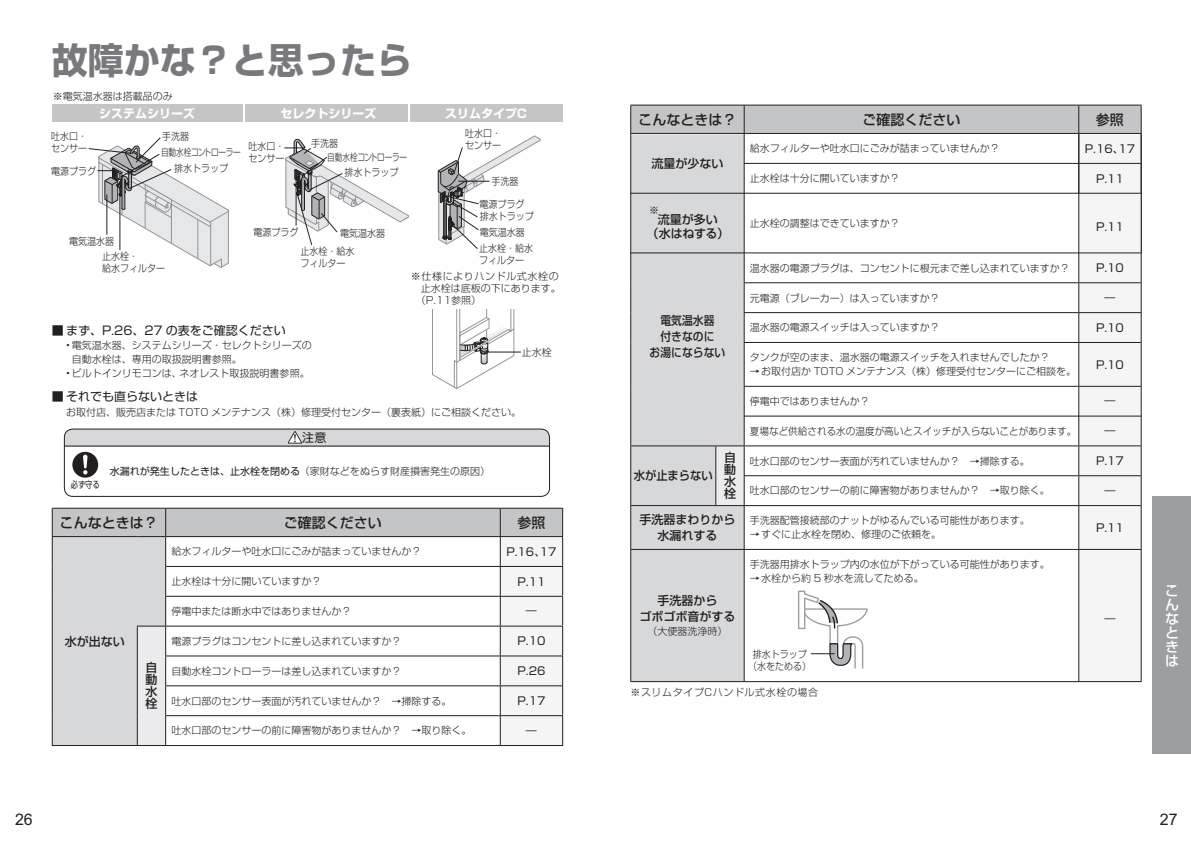
<style>
.page{position:relative;width:1191px;height:842px;background:#fff}
.page>*{position:absolute;margin:0;border:0;box-sizing:border-box;transform-origin:0 0}
.t1{font:36px "Shin Go Pro Bold 90 pv RKSJ H";color:#78797c}
.t2{font:16px "Arial";color:#231f20}
.t3{font:14px "Shin Go Pro Medium 90 pv RKSJ H";color:#231f20}
.t4{font:14px "Shin Go Pro Medium 90 pv RKSJ H";color:#fff}
.t5{font:12px/16px "Shin Go Pro Medium 90 pv RKSJ H";color:#231f20;text-align:center}
.t6{font:12px "Shin Go Pro Regular 90 pv RKSJ H";color:#231f20}
.t7{font:12px "Shin Go Pro Bold 90 pv RKSJ H";color:#fff}
.t8{font:12px/16px "Shin Go Pro Medium 90 pv RKSJ H";color:#231f20;text-align:center;scale:.9 1}
.t9{font:12px "Shin Go Pro Medium 90 pv RKSJ H";color:#231f20;scale:.94 1}
.t10{font:11px "Shin Go Pro Regular 90 pv RKSJ H";color:#231f20}
.t11{font:10px/14px "Shin Go Pro Light 90 pv RKSJ H";color:#231f20}
.t12{font:10px/12px "Shin Go Pro Light 90 pv RKSJ H";color:#231f20;scale:.9 1}
.t13{font:10px "Shin Go Pro Regular 90 pv RKSJ H";color:#231f20}
.t14{font:10px "Shin Go Pro Light 90 pv RKSJ H";color:#231f20;scale:.96 1}
.t15{font:10px "Shin Go Pro Light 90 pv RKSJ H";letter-spacing:.06em;color:#231f20}
.t16{font:10px "Shin Go Pro Light 90 pv RKSJ H";letter-spacing:-.03em;color:#231f20;scale:.77 1}
.t17{font:9px "Shin Go Pro Regular 90 pv RKSJ H";color:#231f20;scale:.8 1}
.s1{font-family:"Shin Go Pro Light 90 pv RKSJ H"}
</style>
<div class="page">
<svg style="left:432px;top:309px;width:82px;height:80px"></svg>
<div style="left:64px;top:429px;width:486px;height:68px;border:1px solid #231f20;border-radius:9px"></div>
<svg style="left:64px;top:429px;width:485px;height:17px"></svg>
<div style="left:72px;top:452px;width:26px;height:26px;background:#231f20;border-radius:50%"></div>
<svg style="left:83px;top:455px;width:4px;height:19px"></svg>
<svg style="left:284px;top:138px;width:125px;height:107px"></svg>
<svg style="left:88px;top:137px;width:141px;height:131px"></svg>
<hr style="left:500px;top:745px;width:63px;height:1px;background:#231f20">
<hr style="left:137px;top:745px;width:363px;height:1px;background:#231f20">
<hr style="left:52px;top:745px;width:85px;height:1px;background:#231f20">
<svg style="left:52px;top:508px;width:511px;height:237px"></svg>
<hr style="left:52px;top:508px;width:86px;height:1px;background:#231f20">
<svg style="left:437px;top:104px;width:103px;height:145px"></svg>
<div style="left:52px;top:105px;width:191px;height:17px;background:#c4c5c7"></div>
<div style="left:245px;top:105px;width:162px;height:17px;background:#c4c5c7"></div>
<div style="left:410px;top:105px;width:152px;height:17px;background:#c4c5c7"></div>
<hr style="left:120px;top:195px;width:1px;height:55px;background:#231f20">
<hr style="left:107px;top:194px;width:1px;height:41px;background:#231f20">
<div style="left:1152px;top:496px;width:39px;height:258px;background:#9c9ea1"></div>
<svg style="left:630px;top:105px;width:511px;height:577px"></svg>
<hr style="left:488px;top:352px;width:33px;height:1px;background:#231f20">
<h1 class="t1" style="left:52px;top:47px;width:361px">故障かな？と思ったら</h1>
<p class="t11" style="left:53px;top:90px;width:121px">※電気温水器は搭載品のみ</p>
<p class="t7" style="left:99px;top:109px;width:97px">システムシリーズ</p>
<p class="t7" style="left:280px;top:109px;width:97px">セレクトシリーズ</p>
<p class="t7" style="left:445px;top:109px;width:83px">スリムタイプC</p>
<p class="t12" style="left:51px;top:132px;width:41px">吐水口・センサー</p>
<p class="t12" style="left:248px;top:142px;width:41px">吐水口・センサー</p>
<p class="t12" style="left:162px;top:132px;width:31px">手洗器</p>
<p class="t12" style="left:311px;top:139px;width:31px">手洗器</p>
<p class="t16" style="left:161px;top:149px;width:105px">自動水栓コントローラー</p>
<p class="t16" style="left:327px;top:153px;width:105px">自動水栓コントローラー</p>
<p class="t12" style="left:174px;top:164px;width:61px">排水トラップ</p>
<p class="t12" style="left:344px;top:168px;width:61px">排水トラップ</p>
<p class="t12" style="left:51px;top:166px;width:51px">電源プラグ</p>
<p class="t12" style="left:465px;top:129px;width:41px">吐水口・センサー</p>
<p class="t12" style="left:491px;top:176px;width:31px">手洗器</p>
<p class="t12" style="left:253px;top:228px;width:51px">電源プラグ</p>
<p class="t12" style="left:340px;top:228px;width:51px">電気温水器</p>
<p class="t12" style="left:69px;top:236px;width:51px">電気温水器</p>
<p class="t12" style="left:102px;top:252px;width:71px">止水栓・<br>給水フィルター</p>
<p class="t12" style="left:300px;top:247px;width:61px">止水栓・給水フィルター</p>
<p class="t12" style="left:479px;top:199px;width:62px;line-height:12.4px">電源プラグ排水トラップ</p>
<p class="t12" style="left:479px;top:225px;width:61px;line-height:16.5px">電気温水器止水栓・給水</p>
<p class="t12" style="left:479px;top:256px;width:51px">フィルター</p>
<p class="t15" style="left:411px;top:272px;width:149px">※仕様によりハンドル式水栓の</p>
<p class="t11" style="left:421px;top:282px;width:142px">止水栓は底板の下にあります。</p>
<p class="t11" style="left:416px;top:294px;width:67px">（P.11参照）</p>
<p class="t6" style="left:52px;top:325px;width:235px">■ まず、P.26、27 の表をご確認ください</p>
<p class="t11" style="left:72px;top:339px;width:241px;text-indent:-6px">• 電気温水器、システムシリーズ・セレクトシリーズの自動水栓は、専用の取扱説明書参照。</p>
<p class="t11" style="left:66px;top:367px;width:245px">• ビルトインリモコンは、ネオレスト取扱説明書参照。</p>
<p class="t6" style="left:52px;top:392px;width:148px">■ それでも直らないときは</p>
<p class="t11" style="left:66px;top:406px;width:457px">お取付店、販売店または TOTO メンテナンス（株）修理受付センター（裏表紙）にご相談ください。</p>
<p class="t11" style="left:522px;top:346px;width:31px">止水栓</p>
<p class="t6" style="left:302px;top:433px;width:25px">注意</p>
<p class="t17" style="left:71px;top:482px;width:37px">必ず守る</p>
<p class="t13" style="left:110px;top:467px;width:381px">水漏れが発生したときは、止水栓を閉める<span class="s1">（家財などをぬらす財産損害発生の原因）</span></p>
<h3 class="t3" style="left:60px;top:517px;width:99px">こんなときは？</h3>
<h3 class="t3" style="left:284px;top:517px;width:99px">ご確認ください</h3>
<h3 class="t3" style="left:517px;top:517px;width:29px">参照</h3>
<p class="t5" style="left:65px;top:635px;width:61px">水が出ない</p>
<p class="t5" style="left:145px;top:661px;width:13px">自</p>
<p class="t5" style="left:145px;top:673px;width:13px">動</p>
<p class="t5" style="left:145px;top:685px;width:13px">水</p>
<p class="t5" style="left:145px;top:697px;width:13px">栓</p>
<p class="t11" style="left:171px;top:546px;width:252px">給水フィルターや吐水口にごみが詰まっていませんか？</p>
<p class="t10" style="left:506px;top:547px;width:52px">P.16、17</p>
<p class="t11" style="left:171px;top:576px;width:152px">止水栓は十分に開いていますか？</p>
<p class="t10" style="left:517px;top:577px;width:29px">P.11</p>
<p class="t11" style="left:171px;top:606px;width:182px">停電中または断水中ではありませんか？</p>
<p class="t10" style="left:526px;top:607px;width:12px">―</p>
<p class="t11" style="left:171px;top:635px;width:232px">電源プラグはコンセントに差し込まれていますか？</p>
<p class="t10" style="left:517px;top:637px;width:29px">P.10</p>
<p class="t11" style="left:171px;top:665px;width:232px">自動水栓コントローラーは差し込まれていますか？</p>
<p class="t10" style="left:517px;top:667px;width:29px">P.26</p>
<p class="t11" style="left:171px;top:695px;width:282px">吐水口部のセンサー表面が汚れていませんか？　→掃除する。</p>
<p class="t10" style="left:517px;top:697px;width:29px">P.17</p>
<p class="t11" style="left:171px;top:725px;width:302px">吐水口部のセンサーの前に障害物がありませんか？　→取り除く。</p>
<p class="t10" style="left:526px;top:726px;width:12px">―</p>
<h2 class="t2" style="left:15px;top:810px;width:19px">26</h2>
<h3 class="t3" style="left:638px;top:114px;width:99px">こんなときは？</h3>
<h3 class="t3" style="left:862px;top:114px;width:99px">ご確認ください</h3>
<h3 class="t3" style="left:1096px;top:114px;width:29px">参照</h3>
<p class="t5" style="left:651px;top:157px;width:73px">流量が少ない</p>
<p class="t11" style="left:649px;top:205px;width:11px">※</p>
<p class="t5" style="left:647px;top:214px;width:84px;line-height:14px">流量が多い<br>（水はねする）</p>
<p class="t8" style="left:649px;top:314px;width:85px">電気温水器<br>付きなのに<br>お湯にならない</p>
<p class="t11" style="left:750px;top:143px;width:251px">給水フィルターや吐水口にごみが詰まっていませんか？</p>
<p class="t10" style="left:1085px;top:144px;width:52px">P.16、17</p>
<p class="t11" style="left:750px;top:173px;width:151px">止水栓は十分に開いていますか？</p>
<p class="t11" style="left:750px;top:218px;width:151px">止水栓の調整はできていますか？</p>
<p class="t10" style="left:1096px;top:175px;width:29px">P.11</p>
<p class="t10" style="left:1096px;top:222px;width:29px">P.11</p>
<p class="t11" style="left:750px;top:262px;width:321px">温水器の電源プラグは、コンセントに根元まで差し込まれていますか？</p>
<p class="t10" style="left:1096px;top:264px;width:29px">P.10</p>
<p class="t11" style="left:750px;top:292px;width:191px">元電源（ブレーカー）は入っていますか？</p>
<p class="t10" style="left:1104px;top:294px;width:12px">―</p>
<p class="t11" style="left:750px;top:322px;width:191px">温水器の電源スイッチは入っていますか？</p>
<p class="t10" style="left:1096px;top:323px;width:29px">P.10</p>
<p class="t11" style="left:750px;top:352px;width:301px">タンクが空のまま、温水器の電源スイッチを入れませんでしたか？</p>
<p class="t11" style="left:750px;top:366px;width:328px">→お取付店か TOTO メンテナンス（株）修理受付センターにご相談を。</p>
<p class="t10" style="left:1096px;top:360px;width:29px">P.10</p>
<p class="t11" style="left:750px;top:396px;width:121px">停電中ではありませんか？</p>
<p class="t10" style="left:1104px;top:397px;width:12px">―</p>
<p class="t14" style="left:750px;top:427px;width:342px">夏場など供給される水の温度が高いとスイッチが入らないことがあります。</p>
<p class="t10" style="left:1104px;top:427px;width:12px">―</p>
<p class="t11" style="left:724px;top:455px;width:307px"><sup>自</sup> 吐水口部のセンサー表面が汚れていませんか？　→掃除する。</p>
<p class="t10" style="left:1096px;top:457px;width:29px">P.17</p>
<p class="t11" style="left:750px;top:485px;width:301px">吐水口部のセンサーの前に障害物がありませんか？　→取り除く。</p>
<p class="t10" style="left:1104px;top:487px;width:12px">―</p>
<p class="t5" style="left:639px;top:513px;width:97px">手洗器まわりから水漏れする</p>
<p class="t11" style="left:750px;top:515px;width:281px">手洗器配管接続部のナットがゆるんでいる可能性があります。</p>
<p class="t5" style="left:724px;top:463px;width:13px">動</p>
<p class="t9" style="left:634px;top:471px;width:86px">水が止まらない</p>
<p class="t5" style="left:724px;top:475px;width:13px">水</p>
<p class="t5" style="left:724px;top:487px;width:13px">栓</p>
<p class="t10" style="left:1096px;top:523px;width:29px">P.11</p>
<p class="t11" style="left:750px;top:529px;width:193px">→すぐに止水栓を閉め、修理のご依頼を。</p>
<p class="t5" style="left:639px;top:594px;width:97px">手洗器から<br>ゴボゴボ音がする</p>
<p class="t11" style="left:647px;top:626px;width:81px">（大便器洗浄時）</p>
<p class="t11" style="left:750px;top:559px;width:301px">手洗器用排水トラップ内の水位が下がっている可能性があります。</p>
<p class="t11" style="left:750px;top:573px;width:175px">→水栓から約 5 秒水を流してためる。</p>
<p class="t12" style="left:748px;top:649px;width:71px;text-align:center">排水トラップ（水をためる）</p>
<p class="t15" style="left:630px;top:688px;width:189px">※スリムタイプCハンドル式水栓の場合</p>
<p class="t10" style="left:1104px;top:615px;width:12px">―</p>
<h3 class="t4" style="left:1165px;top:585px;width:15px">こ</h3>
<h3 class="t4" style="left:1165px;top:599px;width:15px">ん</h3>
<h3 class="t4" style="left:1165px;top:613px;width:15px">な</h3>
<h3 class="t4" style="left:1165px;top:627px;width:15px">と</h3>
<h3 class="t4" style="left:1165px;top:641px;width:15px">き</h3>
<h3 class="t4" style="left:1165px;top:655px;width:15px">は</h3>
<h2 class="t2" style="left:1159px;top:810px;width:19px">27</h2>
</div>
